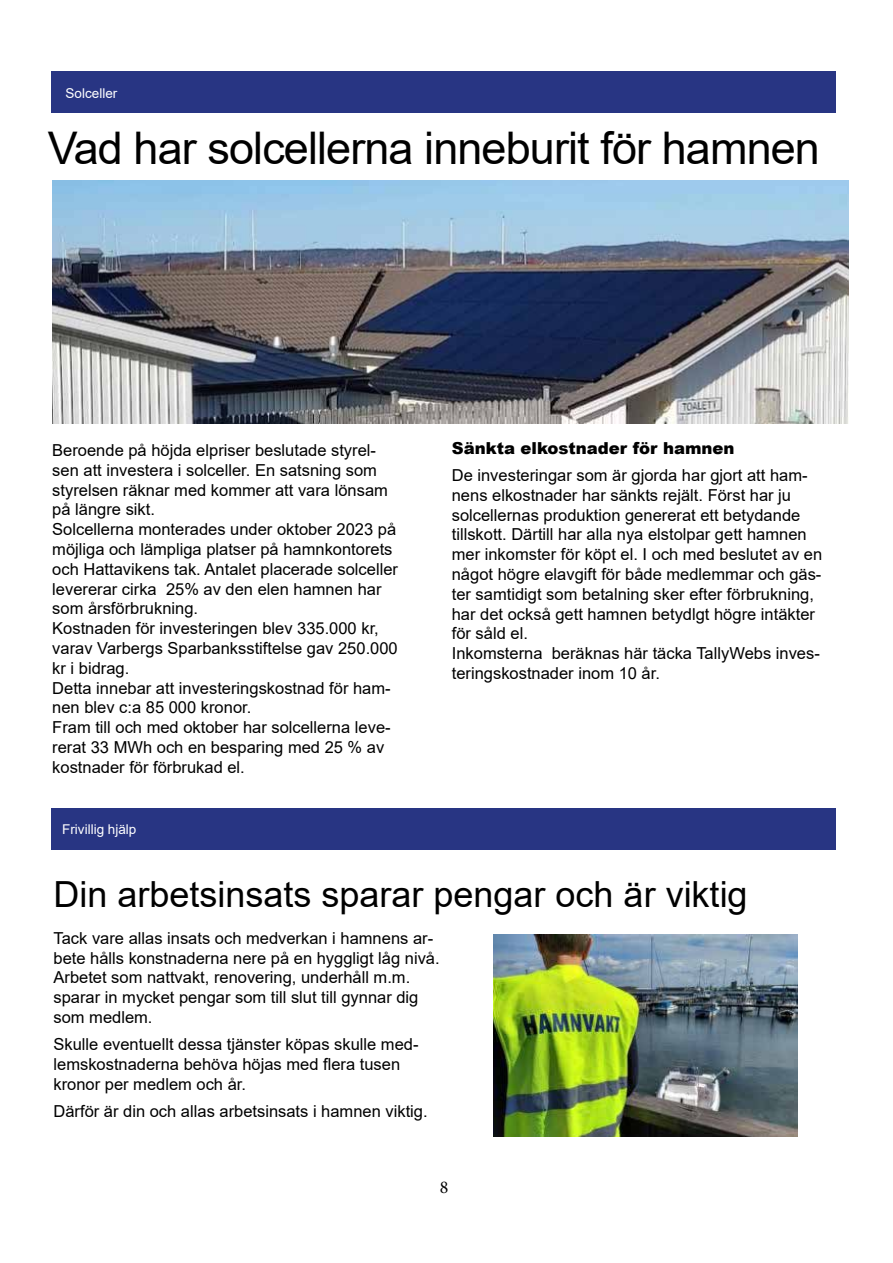
<style>
.page{position:relative;width:893px;height:1263px;background:#fff}
.page>*{position:absolute;margin:0;border:0;box-sizing:border-box;transform-origin:0 0}
.t1{font:45px "Arial";letter-spacing:-.02em;color:#000}
.t2{font:36px "Arial";color:#000}
.t3{font:18px "Minion Pro";color:#000}
.t4{font:16.5px/19.8px "Arial";color:#000}
.t5{font:900 16.5px "Arial";color:#000}
.t6{font:13.5px "Arial";color:#fff}
</style>
<div class="page">
<div style="left:51px;top:71px;width:785px;height:42px;background:#283583"></div>
<img style="left:52px;top:181px;width:796px;height:242px">
<img style="left:494px;top:934px;width:303px;height:202px">
<div style="left:51px;top:808px;width:785px;height:42px;background:#283583"></div>
<p class="t6" style="left:66px;top:83px;width:53px">Solceller</p>
<h1 class="t1" style="left:48px;top:117px;width:773px">Vad har solcellerna inneburit för hamnen</h1>
<p class="t4" style="left:52px;top:440px;width:347px">Beroende på höjda elpriser beslutade styrel&shy;sen att investera i solceller. En satsning som styrelsen räknar med kommer att vara lönsam på längre sikt.<br>Solcellerna monterades under oktober 2023 på möjliga och lämpliga platser på hamnkontorets och Hattavikens tak. Antalet placerade solceller levererar cirka 25% av den elen hamnen har som årsförbrukning.<br>Kostnaden för investeringen blev 335.000 kr, varav Varbergs Sparbanksstiftelse gav 250.000 kr i bidrag.<br>Detta innebar att investeringskostnad för ham&shy;nen blev c:a 85 000 kronor.<br>Fram till och med oktober har solcellerna leve&shy;rerat 33 MWh och en besparing med 25 % av kostnader för förbrukad el.</p>
<p class="t5" style="left:452px;top:436px;width:284px">Sänkta elkostnader för hamnen</p>
<p class="t4" style="left:452px;top:465px;width:372px">De investeringar som är gjorda har gjort att ham&shy;nens elkostnader har sänkts rejält. Först har ju solcellernas produktion genererat ett betydande tillskott. Därtill har alla nya elstolpar gett hamnen mer inkomster för köpt el. I och med beslutet av en något högre elavgift för både medlemmar och gäs&shy;ter samtidigt som betalning sker efter förbrukning, har det också gett hamnen betydlgt högre intäkter för såld el.<br>Inkomsterna beräknas här täcka TallyWebs inves&shy;teringskostnader inom 10 år.</p>
<p class="t6" style="left:62px;top:820px;width:76px">Frivillig hjälp</p>
<h2 class="t2" style="left:53px;top:870px;width:696px">Din arbetsinsats sparar pengar och är viktig</h2>
<p class="t4" style="left:54px;top:928px;width:388px">Tack vare allas insats och medverkan i hamnens ar&shy;bete hålls konstnaderna nere på en hyggligt låg nivå.<br>Arbetet som nattvakt, renovering, underhåll m.m. sparar in mycket pengar som till slut till gynnar dig som medlem.</p>
<p class="t4" style="left:54px;top:1034px;width:367px">Skulle eventuellt dessa tjänster köpas skulle med&shy;lemskostnaderna behöva höjas med flera tusen kronor per medlem och år.</p>
<p class="t4" style="left:54px;top:1101px;width:376px">Därför är din och allas arbetsinsats i hamnen viktig.</p>
<p class="t3" style="left:440px;top:1175px;width:10px">8</p>
</div>
